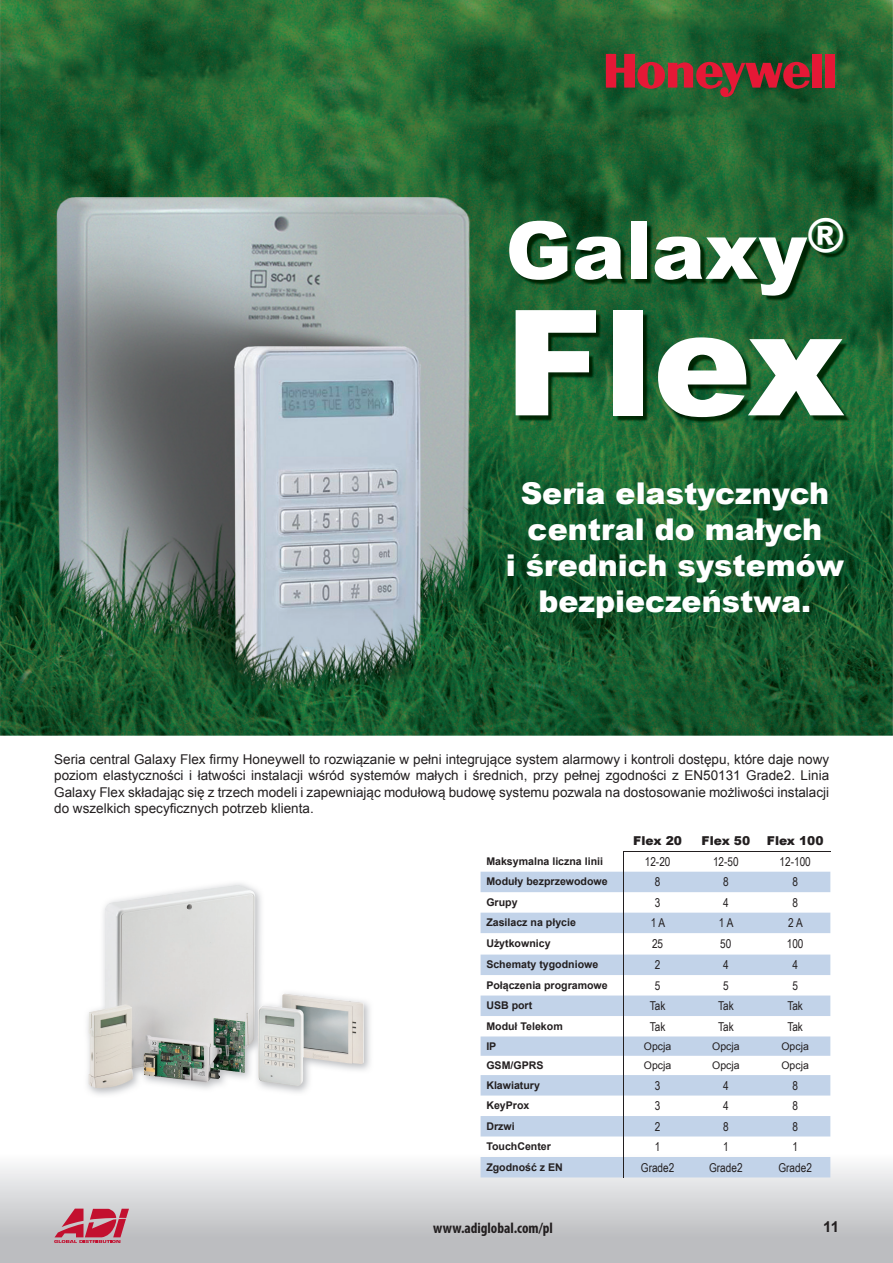
<style>
.page{position:relative;width:893px;height:1263px;background:#fff}
.page>*{position:absolute;margin:0;border:0;box-sizing:border-box;transform-origin:0 0}
.t1{font:900 147px "Arial";color:#fff}
.t2{font:900 79.8px "Arial";color:#fff}
.t3{font:900 30px/36px "Arial";color:#fff;text-align:center}
.t4{font:700 condensed 15px "Myriad Pro";color:#231f20}
.t5{font:700 15px "Arial";color:#231f20}
.t6{font:13.5px/16.2px "Arial";color:#231f20;text-align:justify}
.t7{font:12.3px "Arial Narrow";color:#231f20}
.t8{font:900 12.3px "Arial";color:#231f20}
.t9{font:700 10.65px "Arial";color:#231f20}
.t10{font:10.5px "Arial";color:#231f20}
</style>
<div class="page">
<div style="left:0;top:1153px;width:893px;height:110px;background:linear-gradient(to bottom,#f9f9fa,#b1b2b5)"></div>
<svg style="left:54px;top:1208px;width:75px;height:35px;background:#c46b7c"></svg>
<img style="left:0;top:0;width:893px;height:736px">
<img style="left:512px;top:220px;width:338px;height:203px">
<div style="left:812px;top:54px;width:9px;height:34px;background:#e51836"></div>
<div style="left:825px;top:54px;width:9px;height:34px;background:#e51836"></div>
<svg style="left:606px;top:54px;width:204px;height:43px;background:#6d4031"></svg>
<img style="left:87px;top:883px;width:283px;height:212px">
<img style="left:88px;top:885px;width:147px;height:201px">
<svg style="left:481px;top:872px;width:349px;height:305px;fill:#c2d3e9"></svg>
<svg style="left:623px;top:852px;width:1px;height:325px"></svg>
<hr style="left:623px;top:851px;width:69px;height:1px;background:#231f20">
<hr style="left:692px;top:851px;width:68px;height:1px;background:#231f20">
<hr style="left:760px;top:851px;width:70px;height:1px;background:#231f20">
<h2 class="t2" style="left:506px;top:192px;width:340px">Galaxy<sup>®</sup></h2>
<h1 class="t1" style="left:505px;top:256px;width:342px">Flex</h1>
<h3 class="t3" style="left:506px;top:474px;width:340px">Seria elastycznych central do małych<br>i średnich systemów bezpieczeństwa.</h3>
<p class="t6" style="left:54px;top:751px;width:776px">Seria central Galaxy Flex firmy Honeywell to rozwiązanie w pełni integrujące system alarmowy i kontroli dostępu, które daje nowy poziom elastyczności i łatwości instalacji wśród systemów małych i średnich, przy pełnej zgodności z EN50131 Grade2. Linia Galaxy Flex składając się z trzech modeli i zapewniając modułową budowę systemu pozwala na dostosowanie możliwości instalacji do wszelkich specyficznych potrzeb klienta.</p>
<p class="t8" style="left:633px;top:832px;width:50px">Flex 20</p>
<p class="t8" style="left:701px;top:832px;width:50px">Flex 50</p>
<p class="t8" style="left:767px;top:832px;width:58px">Flex 100</p>
<p class="t9" style="left:486px;top:854px;width:118px">Maksymalna liczna linii</p>
<p class="t7" style="left:645px;top:852px;width:27px">12-20</p>
<p class="t7" style="left:713px;top:852px;width:27px">12-50</p>
<p class="t7" style="left:780px;top:852px;width:33px">12-100</p>
<p class="t9" style="left:486px;top:874px;width:123px">Moduły bezprzewodowe</p>
<p class="t7" style="left:655px;top:873px;width:7px">8</p>
<p class="t7" style="left:723px;top:873px;width:7px">8</p>
<p class="t7" style="left:792px;top:873px;width:7px">8</p>
<p class="t9" style="left:486px;top:895px;width:33px">Grupy</p>
<p class="t7" style="left:655px;top:893px;width:7px">3</p>
<p class="t7" style="left:723px;top:893px;width:7px">4</p>
<p class="t7" style="left:792px;top:893px;width:7px">8</p>
<p class="t9" style="left:486px;top:915px;width:91px">Zasilacz na płycie</p>
<p class="t7" style="left:651px;top:914px;width:16px">1 A</p>
<p class="t7" style="left:719px;top:914px;width:16px">1 A</p>
<p class="t7" style="left:788px;top:914px;width:16px">2 A</p>
<p class="t9" style="left:486px;top:936px;width:66px">Użytkownicy</p>
<p class="t7" style="left:652px;top:934px;width:13px">25</p>
<p class="t7" style="left:720px;top:934px;width:13px">50</p>
<p class="t7" style="left:787px;top:934px;width:18px">100</p>
<p class="t9" style="left:486px;top:957px;width:113px">Schematy tygodniowe</p>
<p class="t7" style="left:655px;top:956px;width:7px">2</p>
<p class="t7" style="left:723px;top:956px;width:7px">4</p>
<p class="t7" style="left:792px;top:956px;width:7px">4</p>
<p class="t9" style="left:486px;top:978px;width:123px">Połączenia programowe</p>
<p class="t7" style="left:655px;top:976px;width:7px">5</p>
<p class="t7" style="left:723px;top:976px;width:7px">5</p>
<p class="t7" style="left:792px;top:976px;width:7px">5</p>
<p class="t9" style="left:486px;top:998px;width:47px">USB port</p>
<p class="t7" style="left:650px;top:997px;width:17px">Tak</p>
<p class="t7" style="left:718px;top:997px;width:17px">Tak</p>
<p class="t7" style="left:787px;top:997px;width:17px">Tak</p>
<p class="t9" style="left:486px;top:1019px;width:78px">Moduł Telekom</p>
<p class="t7" style="left:650px;top:1017px;width:17px">Tak</p>
<p class="t7" style="left:718px;top:1017px;width:17px">Tak</p>
<p class="t7" style="left:787px;top:1017px;width:17px">Tak</p>
<p class="t9" style="left:486px;top:1039px;width:12px">IP</p>
<p class="t10" style="left:644px;top:1039px;width:29px">Opcja</p>
<p class="t10" style="left:712px;top:1039px;width:29px">Opcja</p>
<p class="t10" style="left:781px;top:1039px;width:29px">Opcja</p>
<p class="t9" style="left:486px;top:1058px;width:59px">GSM/GPRS</p>
<p class="t10" style="left:644px;top:1059px;width:29px">Opcja</p>
<p class="t10" style="left:712px;top:1059px;width:29px">Opcja</p>
<p class="t10" style="left:781px;top:1059px;width:29px">Opcja</p>
<p class="t9" style="left:486px;top:1078px;width:55px">Klawiatury</p>
<p class="t7" style="left:655px;top:1076px;width:7px">3</p>
<p class="t7" style="left:723px;top:1076px;width:7px">4</p>
<p class="t7" style="left:792px;top:1076px;width:7px">8</p>
<p class="t9" style="left:486px;top:1098px;width:45px">KeyProx</p>
<p class="t7" style="left:655px;top:1097px;width:7px">3</p>
<p class="t7" style="left:723px;top:1097px;width:7px">4</p>
<p class="t7" style="left:792px;top:1097px;width:7px">8</p>
<p class="t9" style="left:486px;top:1119px;width:30px">Drzwi</p>
<p class="t7" style="left:655px;top:1117px;width:7px">2</p>
<p class="t7" style="left:723px;top:1117px;width:7px">8</p>
<p class="t7" style="left:792px;top:1117px;width:7px">8</p>
<p class="t9" style="left:486px;top:1139px;width:66px">TouchCenter</p>
<p class="t7" style="left:655px;top:1138px;width:7px">1</p>
<p class="t7" style="left:723px;top:1138px;width:7px">1</p>
<p class="t7" style="left:792px;top:1138px;width:7px">1</p>
<p class="t9" style="left:486px;top:1160px;width:78px">Zgodność z EN</p>
<p class="t7" style="left:641px;top:1158px;width:35px">Grade2</p>
<p class="t7" style="left:709px;top:1158px;width:35px">Grade2</p>
<p class="t7" style="left:778px;top:1158px;width:35px">Grade2</p>
<p class="t4" style="left:433px;top:1218px;width:121px">www.adiglobal.com/pl</p>
<p class="t5" style="left:823px;top:1217px;width:17px">11</p>
</div>
